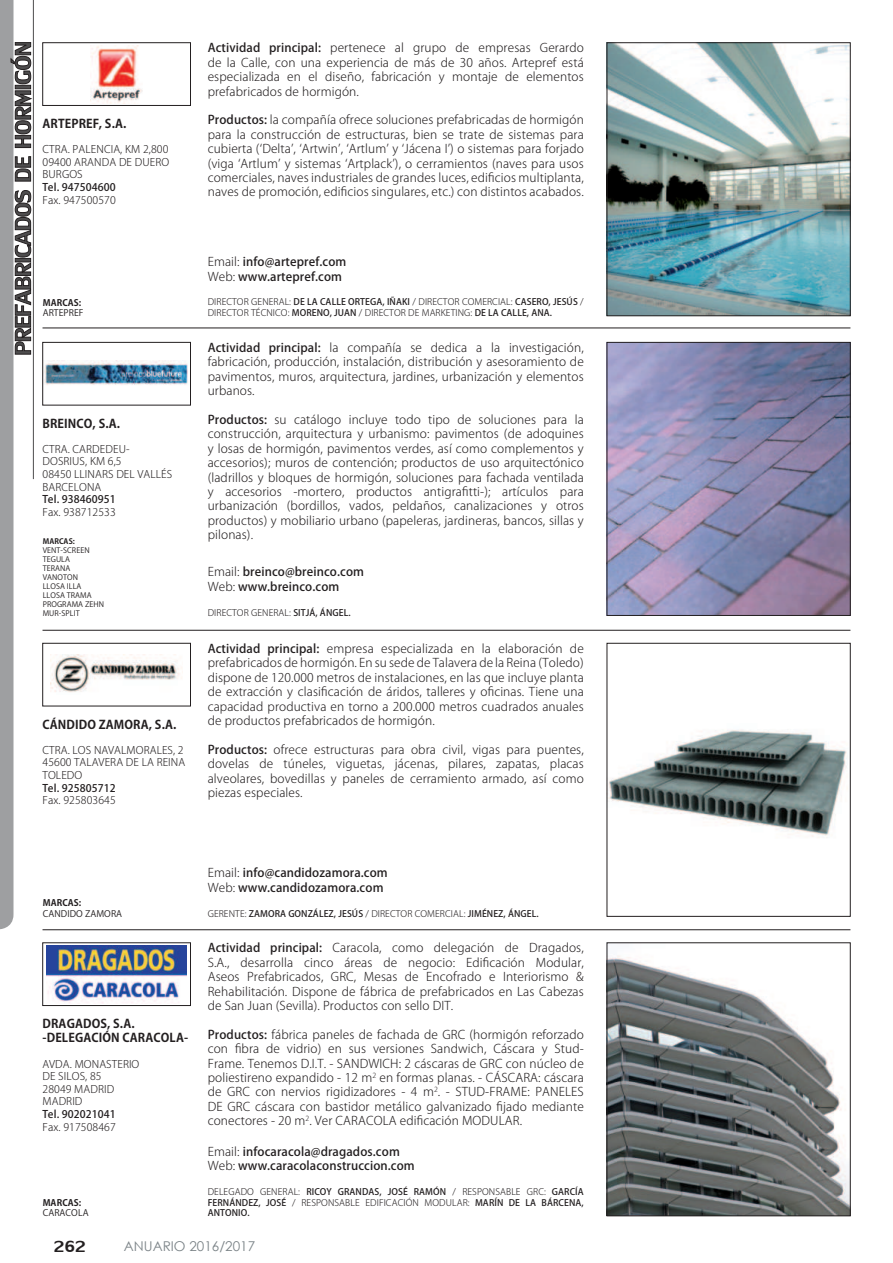
<style>
.page{position:relative;width:893px;height:1263px;background:#fff}
.page>*{position:absolute;margin:0;border:0;box-sizing:border-box;transform-origin:0 0}
.t1{font:24px "Lily UPC";color:#231f20}
.t2{font:13.5px "Century Gothic";color:#7b8387}
.t3{font:300 12px/14.4px "Koz Go Pro";letter-spacing:.01em;color:#231f20;text-align:justify}
.t4{font:500 12px/14.4px "Koz Go Pro";letter-spacing:.01em;color:#231f20}
.t5{font:700 12px/14.4px "Koz Go Pro";letter-spacing:.01em;color:#231f20}
.t6{font:300 10.5px/12.6px "Koz Go Pro";letter-spacing:.01em;color:#231f20}
.t7{font:500 10.5px "Koz Go Pro";letter-spacing:.01em;color:#231f20}
.t8{font:500 9px/10.5px "Koz Go Pro";letter-spacing:.01em;color:#231f20;text-align:justify}
.t9{font:300 9px/10.5px "Koz Go Pro";letter-spacing:.01em;color:#231f20}
.t10{font:9px "Koz Go Pro";letter-spacing:.01em;color:#231f20}
.t11{font:700 9px "Koz Go Pro";letter-spacing:.01em;color:#231f20}
.t12{font:7.5px/9px "Koz Go Pro";letter-spacing:.01em;color:#231f20}
.t13{font:700 7.5px "Koz Go Pro";letter-spacing:.01em;color:#231f20}
.s1{font-weight:500}
.s2{font-weight:300}
</style>
<div class="page">
<hr style="left:43px;top:328px;width:807px;height:1px;background:#231f20">
<hr style="left:43px;top:630px;width:807px;height:1px;background:#231f20">
<hr style="left:43px;top:929px;width:807px;height:1px;background:#231f20">
<img style="left:609px;top:45px;width:239px;height:269px">
<div style="left:607px;top:43px;width:243px;height:273px;border:1px solid #231f20"></div>
<img style="left:90px;top:45px;width:53px;height:58px">
<div style="left:43px;top:43px;width:148px;height:63px;border:1px solid #231f20"></div>
<img style="left:609px;top:344px;width:239px;height:270px">
<div style="left:607px;top:342px;width:243px;height:274px;border:1px solid #231f20"></div>
<img style="left:45px;top:360px;width:143px;height:25px">
<div style="left:43px;top:342px;width:148px;height:63px;border:1px solid #231f20"></div>
<img style="left:609px;top:730px;width:239px;height:108px">
<img style="left:51px;top:655px;width:131px;height:37px">
<div style="left:43px;top:643px;width:148px;height:63px;border:1px solid #231f20"></div>
<img style="left:609px;top:955px;width:239px;height:259px">
<div style="left:607px;top:942px;width:243px;height:274px;border:1px solid #231f20"></div>
<img style="left:47px;top:945px;width:140px;height:58px">
<div style="left:43px;top:942px;width:148px;height:64px;border:1px solid #231f20"></div>
<svg style="left:0;top:0;width:31px;height:929px"></svg>
<hr style="left:33px;top:0;width:1px;height:479px;background:#4e4d4e">
<p class="t5" style="left:43px;top:117px;width:85px">ARTEPREF, S.A.</p>
<p class="t6" style="left:43px;top:143px;width:128px;text-align:justify">CTRA. PALENCIA, KM 2,800<br>09400 ARANDA DE DUERO BURGOS</p>
<p class="t7" style="left:43px;top:180px;width:75px">Tel. 947504600</p>
<p class="t6" style="left:43px;top:193px;width:75px">Fax. 947500570</p>
<p class="t11" style="left:43px;top:296px;width:40px">MARCAS:</p>
<p class="t10" style="left:43px;top:307px;width:42px">ARTEPREF</p>
<p class="t5" style="left:43px;top:417px;width:79px">BREINCO, S.A.</p>
<p class="t6" style="left:43px;top:443px;width:131px">CTRA. CARDEDEU-<br>DOSRIUS, KM 6,5<br>08450 LLINARS DEL VALLÉS<br>BARCELONA</p>
<p class="t7" style="left:43px;top:493px;width:75px">Tel. 938460951</p>
<p class="t6" style="left:43px;top:506px;width:75px">Fax. 938712533</p>
<p class="t13" style="left:43px;top:536px;width:34px">MARCAS:</p>
<p class="t12" style="left:43px;top:546px;width:63px">VENT-SCREEN<br>TEGULA<br>TERANA<br>VANOTON<br>LLOSA ILLA<br>LLOSA TRAMA<br>PROGRAMA ZEHN<br>MUR-SPLIT</p>
<p class="t5" style="left:43px;top:718px;width:135px">CÁNDIDO ZAMORA, S.A.</p>
<p class="t6" style="left:43px;top:744px;width:144px">CTRA. LOS NAVALMORALES, 2<br>45600 TALAVERA DE LA REINA<br>TOLEDO</p>
<p class="t7" style="left:43px;top:781px;width:75px">Tel. 925805712</p>
<p class="t6" style="left:43px;top:794px;width:75px">Fax. 925803645</p>
<p class="t3" style="left:208px;top:41px;width:378px"><span class="s1">Actividad principal:</span> pertenece al grupo de empresas Gerardo de la Calle, con una experiencia de más de 30 años. Artepref está especializada en el diseño, fabricación y montaje de elementos prefabricados de hormigón.</p>
<p class="t3" style="left:208px;top:113px;width:378px"><span class="s1">Productos:</span> la compañía ofrece soluciones prefabricadas de hormigón para la construcción de estructuras, bien se trate de sistemas para cubierta (‘Delta’, ‘Artwin’, ‘Artlum’ y ‘Jácena I’) o sistemas para forjado (viga ‘Artlum’ y sistemas ‘Artplack’), o cerramientos (naves para usos comerciales, naves industriales de grandes luces, edi昀椀cios multiplanta, naves de promoción, edi昀椀cios singulares, etc.) con distintos acabados.</p>
<p class="t4" style="left:208px;top:255px;width:140px"><span class="s2">Email:</span> info@artepref.com<br><span class="s2">Web:</span> www.artepref.com</p>
<p class="t9" style="left:208px;top:297px;width:378px">DIRECTOR GENERAL: <span class="s1">DE LA CALLE ORTEGA, IÑAKI</span> / DIRECTOR COMERCIAL: <span class="s1">CASERO, JESÚS</span> /<br>DIRECTOR TÉCNICO: <span class="s1">MORENO, JUAN</span> / DIRECTOR DE MARKETING: <span class="s1">DE LA CALLE, ANA.</span></p>
<p class="t3" style="left:208px;top:340px;width:378px"><span class="s1">Actividad principal:</span> la compañía se dedica a la investigación, fabricación, producción, instalación, distribución y asesoramiento de pavimentos, muros, arquitectura, jardines, urbanización y elementos urbanos.</p>
<p class="t3" style="left:208px;top:412px;width:378px"><span class="s1">Productos:</span> su catálogo incluye todo tipo de soluciones para la construcción, arquitectura y urbanismo: pavimentos (de adoquines y losas de hormigón, pavimentos verdes, así como complementos y accesorios); muros de contención; productos de uso arquitectónico (ladrillos y bloques de hormigón, soluciones para fachada ventilada y accesorios -mortero, productos antigra昀椀tti-); artículos para urbanización (bordillos, vados, peldaños, canalizaciones y otros productos) y mobiliario urbano (papeleras, jardineras, bancos, sillas y pilonas).</p>
<p class="t4" style="left:208px;top:565px;width:158px"><span class="s2">Email:</span> breinco@breinco.com<br><span class="s2">Web:</span> www.breinco.com</p>
<p class="t9" style="left:208px;top:607px;width:144px">DIRECTOR GENERAL: <span class="s1">SITJÁ, ÁNGEL.</span></p>
<p class="t3" style="left:208px;top:641px;width:378px"><span class="s1">Actividad principal:</span> empresa especializada en la elaboración de prefabricados de hormigón. En su sede de Talavera de la Reina (Toledo) dispone de 120.000 metros de instalaciones, en las que incluye planta de extracción y clasi昀椀cación de áridos, talleres y o昀椀cinas. Tiene una capacidad productiva en torno a 200.000 metros cuadrados anuales de productos prefabricados de hormigón.</p>
<p class="t3" style="left:208px;top:742px;width:378px"><span class="s1">Productos:</span> ofrece estructuras para obra civil, vigas para puentes, dovelas de túneles, viguetas, jácenas, pilares, zapatas, placas alveolares, bovedillas y paneles de cerramiento armado, así como piezas especiales.</p>
<p class="t11" style="left:43px;top:897px;width:40px">MARCAS:</p>
<p class="t10" style="left:43px;top:908px;width:81px">CANDIDO ZAMORA</p>
<p class="t5" style="left:43px;top:1017px;width:147px">DRAGADOS, S.A. -DELEGACIÓN CARACOLA-</p>
<p class="t6" style="left:43px;top:1057px;width:98px">AVDA. MONASTERIO<br>DE SILOS, 85<br>28049 MADRID<br>MADRID</p>
<p class="t7" style="left:43px;top:1107px;width:75px">Tel. 902021041</p>
<p class="t6" style="left:43px;top:1120px;width:75px">Fax. 917508467</p>
<p class="t11" style="left:43px;top:1196px;width:40px">MARCAS:</p>
<p class="t10" style="left:43px;top:1207px;width:47px">CARACOLA</p>
<p class="t4" style="left:208px;top:866px;width:182px"><span class="s2">Email:</span> info@candidozamora.com<br><span class="s2">Web:</span> www.candidozamora.com</p>
<p class="t8" style="left:208px;top:908px;width:332px"><span class="s2">GERENTE:</span> ZAMORA GONZÁLEZ, JESÚS <span class="s2">/ DIRECTOR COMERCIAL:</span> JIMÉNEZ, ÁNGEL.</p>
<p class="t3" style="left:208px;top:941px;width:378px"><span class="s1">Actividad principal:</span> Caracola, como delegación de Dragados, S.A., desarrolla cinco áreas de negocio: Edi昀椀cación Modular, Aseos Prefabricados, GRC, Mesas de Encofrado e Interiorismo &amp; Rehabilitación. Dispone de fábrica de prefabricados en Las Cabezas de San Juan (Sevilla). Productos con sello DIT.</p>
<p class="t3" style="left:208px;top:1027px;width:378px"><span class="s1">Productos:</span> fábrica paneles de fachada de GRC (hormigón reforzado con 昀椀bra de vidrio) en sus versiones Sandwich, Cáscara y Stud-Frame. Tenemos D.I.T. - SANDWICH: 2 cáscaras de GRC con núcleo de poliestireno expandido - 12 m<sup>2</sup> en formas planas. - CÁSCARA: cáscara de GRC con nervios rigidizadores - 4 m<sup>2</sup>. - STUD-FRAME: PANELES DE GRC cáscara con bastidor metálico galvanizado 昀椀jado mediante conectores - 20 m<sup>2</sup>. Ver CARACOLA edi昀椀cación MODULAR.</p>
<p class="t4" style="left:208px;top:1145px;width:209px"><span class="s2">Email:</span> infocaracola@dragados.com<br><span class="s2">Web:</span> www.caracolaconstruccion.com</p>
<p class="t8" style="left:208px;top:1187px;width:378px"><span class="s2">DELEGADO GENERAL:</span> RICOY GRANDAS, JOSÉ RAMÓN <span class="s2">/ RESPONSABLE GRC:</span> GARCÍA FERNÁNDEZ, JOSÉ <span class="s2">/ RESPONSABLE EDIFICACIÓN MODULAR:</span> MARÍN DE LA BÁRCENA, ANTONIO.</p>
<h1 class="t1" style="left:54px;top:1229px;width:34px">262</h1>
<p class="t2" style="left:124px;top:1241px;width:133px">ANUARIO 2016/2017</p>
</div>
